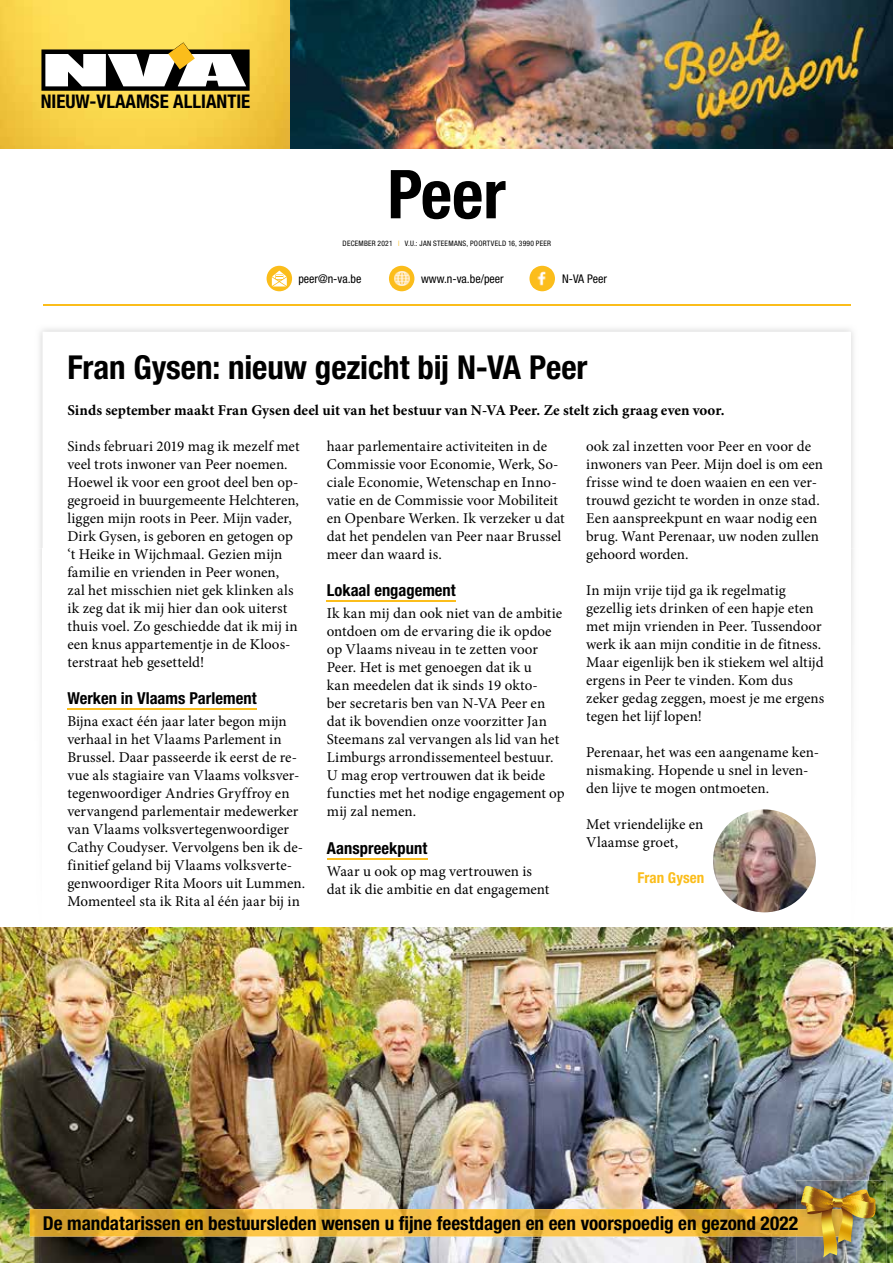
<style>
.page{position:relative;width:893px;height:1263px;background:#fff}
.page>*{position:absolute;margin:0;border:0;box-sizing:border-box;transform-origin:0 0}
.t1{font:700 condensed 67.5px "Helvetica Neue LT Std";color:#000}
.t2{font:700 condensed 33px "Helvetica Neue LT Std";letter-spacing:-.005em;color:#000}
.t3{font:700 condensed 19.2px "Helvetica Neue LT Std";color:#000}
.t4{font:700 condensed 18.9px "Helvetica Neue LT Std";color:#000}
.t5{font:700 condensed 16.5px "Helvetica Neue LT Std";letter-spacing:.005em;color:#000}
.t6{font:15px/18px "Minion Pro";color:#000}
.t7{font:700 15px "Minion Pro";letter-spacing:.005em;color:#000}
.t8{font:700 condensed 15px "Helvetica Neue LT Std";letter-spacing:.005em;color:#fbbd1b}
.t9{font:condensed 12px "Helvetica Neue LT Std";color:#000}
.t10{font:condensed 7.5px "Helvetica Neue LT Std";letter-spacing:.035em;color:#000}
.s1{font-weight:300;color:#fbbd1b}
</style>
<div class="page">
<img style="left:0;top:927px;width:893px;height:336px">
<hr style="left:67px;top:708px;width:190px;height:1px;background:#fbbd1b">
<hr style="left:327px;top:600px;width:129px;height:1px;background:#fbbd1b">
<hr style="left:327px;top:858px;width:100px;height:1px;background:#fbbd1b">
<img style="left:289px;top:0;width:604px;height:149px">
<img style="left:30px;top:1209px;width:766px;height:27px">
<img style="left:44px;top:1216px;width:752px;height:17px">
<img style="left:713px;top:809px;width:103px;height:103px;border-radius:51px">
<img style="left:796px;top:1180px;width:90px;height:83px">
<img style="left:796px;top:1186px;width:79px;height:71px">
<div style="left:267px;top:266px;width:25px;height:25px;background:#fbbd1b;border-radius:50%"></div>
<svg style="left:272px;top:271px;width:15px;height:15px"></svg>
<svg style="left:529px;top:266px;width:26px;height:25px"></svg>
<img style="left:533px;top:269px;width:19px;height:19px">
<div style="left:389px;top:266px;width:25px;height:25px;background:#fbbd1b;border-radius:50%"></div>
<img style="left:392px;top:269px;width:19px;height:19px">
<hr style="left:43px;top:305px;width:807px;height:1px;background:#fbbd1b">
<svg style="left:0;top:0;width:289px;height:149px;background:#f7d24a"></svg>
<svg style="left:41px;top:42px;width:209px;height:49px"></svg>
<p class="t4" style="left:41px;top:90px;width:211px">NIEUW-VLAAMSE ALLIANTIE</p>
<h1 class="t1" style="left:387px;top:153px;width:120px">Peer</h1>
<p class="t10" style="left:343px;top:239px;width:210px">DECEMBER 2021 <span class="s1">I</span> V.U.: JAN STEEMANS, POORTVELD 16, 3990 PEER</p>
<p class="t9" style="left:298px;top:272px;width:65px">peer@n-va.be</p>
<p class="t9" style="left:421px;top:272px;width:84px">www.n-va.be/peer</p>
<p class="t9" style="left:562px;top:272px;width:46px">N-VA Peer</p>
<h2 class="t2" style="left:67px;top:347px;width:522px">Fran Gysen: nieuw gezicht bij N-VA Peer</h2>
<p class="t7" style="left:67px;top:399px;width:659px">Sinds september maakt Fran Gysen deel uit van het bestuur van N-VA Peer. Ze stelt zich graag even voor.</p>
<p class="t6" style="left:67px;top:437px;width:234px">Sinds februari 2019 mag ik mezelf met veel trots inwoner van Peer noemen.<br>Hoewel ik voor een groot deel ben op&shy;gegroeid in buurgemeente Helchteren, liggen mijn roots in Peer. Mijn vader, Dirk Gysen, is geboren en getogen op ‘t Heike in Wijchmaal. Gezien mijn familie en vrienden in Peer wonen, zal het misschien niet gek klinken als ik zeg dat ik mij hier dan ook uiterst thuis voel. Zo geschiedde dat ik mij in een knus appartementje in de Kloos&shy;terstraat heb gesetteld!</p>
<p class="t5" style="left:67px;top:688px;width:191px">Werken in Vlaams Parlement</p>
<p class="t6" style="left:67px;top:713px;width:239px">Bijna exact één jaar later begon mijn verhaal in het Vlaams Parlement in Brussel. Daar passeerde ik eerst de re&shy;vue als stagiaire van Vlaams volksver&shy;tegenwoordiger Andries Gryffroy en vervangend parlementair medewerker van Vlaams volksvertegenwoordiger Cathy Coudyser. Vervolgens ben ik de&shy;finitief geland bij Vlaams volksverte&shy;genwoordiger Rita Moors uit Lummen.<br>Momenteel sta ik Rita al één jaar bij in</p>
<p class="t6" style="left:586px;top:437px;width:238px">ook zal inzetten voor Peer en voor de inwoners van Peer. Mijn doel is om een frisse wind te doen waaien en een ver&shy;trouwd gezicht te worden in onze stad.<br>Een aanspreekpunt en waar nodig een brug. Want Perenaar, uw noden zullen gehoord worden.</p>
<p class="t6" style="left:586px;top:581px;width:240px">In mijn vrije tijd ga ik regelmatig gezellig iets drinken of een hapje eten met mijn vrienden in Peer. Tussendoor werk ik aan mijn conditie in de fitness.<br>Maar eigenlijk ben ik stiekem wel altijd ergens in Peer te vinden. Kom dus zeker gedag zeggen, moest je me ergens tegen het lijf lopen!</p>
<p class="t6" style="left:586px;top:743px;width:234px">Perenaar, het was een aangename ken&shy;nismaking. Hopende u snel in leven&shy;den lijve te mogen ontmoeten.</p>
<p class="t6" style="left:586px;top:815px;width:119px">Met vriendelijke en<br>Vlaamse groet,</p>
<p class="t8" style="left:637px;top:868px;width:69px">Fran Gysen</p>
<p class="t6" style="left:327px;top:437px;width:239px">haar parlementaire activiteiten in de Commissie voor Economie, Werk, So&shy;ciale Economie, Wetenschap en Inno&shy;vatie en de Commissie voor Mobiliteit en Openbare Werken. Ik verzeker u dat dat het pendelen van Peer naar Brussel meer dan waard is.</p>
<p class="t5" style="left:327px;top:580px;width:131px">Lokaal engagement</p>
<p class="t6" style="left:327px;top:605px;width:239px">Ik kan mij dan ook niet van de ambitie ontdoen om de ervaring die ik opdoe op Vlaams niveau in te zetten voor Peer. Het is met genoegen dat ik u<br>kan meedelen dat ik sinds 19 okto-<br>ber secretaris ben van N-VA Peer en dat ik bovendien onze voorzitter Jan Steemans zal vervangen als lid van het Limburgs arrondissementeel bestuur.<br>U mag erop vertrouwen dat ik beide functies met het nodige engagement op mij zal nemen.</p>
<p class="t5" style="left:327px;top:838px;width:102px">Aanspreekpunt</p>
<p class="t6" style="left:327px;top:862px;width:224px">Waar u ook op mag vertrouwen is dat ik die ambitie en dat engagement</p>
<p class="t3" style="left:43px;top:1211px;width:757px">De mandatarissen en bestuursleden wensen u fijne feestdagen en een voorspoedig en gezond 2022</p>
</div>
